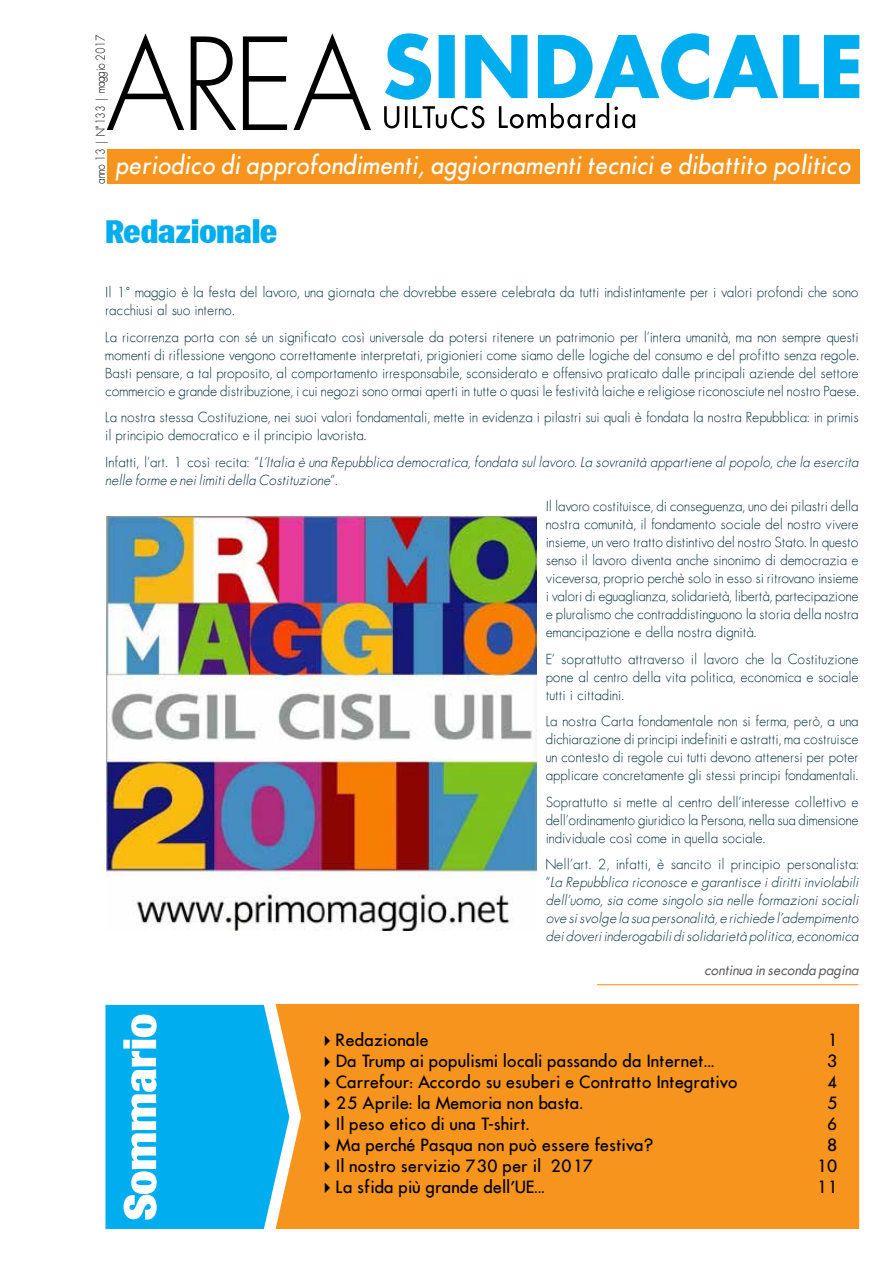
<style>
.page{position:relative;width:893px;height:1263px;background:#fff}
.page>*{position:absolute;margin:0;border:0;box-sizing:border-box;transform-origin:0 0}
.t1{font:800 33px "Brown";letter-spacing:-.01em;color:#00aeef}
.t2{font:24px "Futura ICG Oblique";letter-spacing:.01em;color:#fff;scale:.96 1}
.t3{font:16.5px "Futura ICG";color:#000}
.t4{font:13.5px/18px "Futura ICG Light";color:#063342;text-align:justify}
.t5{font:italic 13.5px/18px "Futura ICG Light";color:#063342}
.t6{font:italic 13.5px "Futura ICG Book";letter-spacing:-.005em;color:#58595b}
.t7{font:12px "Futura ICG Light";letter-spacing:-.02em;color:#000;scale:.83 1}
.s1{font-style:normal}
</style>
<div class="page">
<div style="left:276px;top:1004px;width:583px;height:225px;background:#f7941e"></div>
<svg style="left:105px;top:1005px;width:184px;height:224px;background:#28b9ed"></svg>
<div style="left:107px;top:149px;width:752px;height:34px;background:#f7941e"></div>
<svg style="left:384px;top:33px;width:475px;height:95px"></svg>
<svg style="left:107px;top:33px;width:77px;height:97px"></svg>
<svg style="left:191px;top:36px;width:45px;height:94px"></svg>
<svg style="left:243px;top:36px;width:44px;height:94px"></svg>
<svg style="left:294px;top:33px;width:77px;height:97px"></svg>
<hr style="left:597px;top:984px;width:261px;height:1px;background:#f7941e">
<img style="left:107px;top:516px;width:430px;height:414px">
<svg style="left:325px;top:1036px;width:5px;height:10px"></svg>
<svg style="left:325px;top:1057px;width:5px;height:10px"></svg>
<svg style="left:325px;top:1078px;width:5px;height:10px"></svg>
<svg style="left:325px;top:1099px;width:5px;height:10px"></svg>
<svg style="left:325px;top:1120px;width:5px;height:10px"></svg>
<svg style="left:325px;top:1141px;width:5px;height:10px"></svg>
<svg style="left:325px;top:1162px;width:5px;height:10px"></svg>
<svg style="left:325px;top:1183px;width:5px;height:10px"></svg>
<p class="t7" style="left:92px;top:184px;width:181px;rotate:-90deg">anno 13 | N°133 | maggio 2017</p>
<h1 class="t1" style="left:105px;top:213px;width:174px">Redazionale</h1>
<h2 class="t2" style="left:115px;top:149px;width:768px">periodico di approfondimenti, aggiornamenti tecnici e dibattito politico</h2>
<p class="t4" style="left:105px;top:283px;width:755px">Il 1° maggio è la festa del lavoro, una giornata che dovrebbe essere celebrata da tutti indistintamente per i valori profondi che sono racchiusi al suo interno.</p>
<p class="t4" style="left:105px;top:328px;width:755px">La ricorrenza porta con sé un significato così universale da potersi ritenere un patrimonio per l’intera umanità, ma non sempre questi momenti di riflessione vengono correttamente interpretati, prigionieri come siamo delle logiche del consumo e del profitto senza regole.<br>Basti pensare, a tal proposito, al comportamento irresponsabile, sconsiderato e offensivo praticato dalle principali aziende del settore commercio e grande distribuzione, i cui negozi sono ormai aperti in tutte o quasi le festività laiche e religiose riconosciute nel nostro Paese.</p>
<p class="t4" style="left:105px;top:408px;width:755px">La nostra stessa Costituzione, nei suoi valori fondamentali, mette in evidenza i pilastri sui quali è fondata la nostra Repubblica: in primis il principio democratico e il principio lavorista.</p>
<p class="t5" style="left:105px;top:453px;width:755px"><span class="s1">Infatti, l’art. 1 così recita: “</span>L’Italia è una Repubblica democratica, fondata sul lavoro. La sovranità appartiene al popolo, che la esercita nelle forme e nei limiti della Costituzione<span class="s1">”.</span></p>
<p class="t4" style="left:546px;top:497px;width:314px">Il lavoro costituisce, di conseguenza, uno dei pilastri della nostra comunità, il fondamento sociale del nostro vivere insieme, un vero tratto distintivo del nostro Stato. In questo senso il lavoro diventa anche sinonimo di democrazia e viceversa, proprio perchè solo in esso si ritrovano insieme i valori di eguaglianza, solidarietà, libertà, partecipazione e pluralismo che contraddistinguono la storia della nostra emancipazione e della nostra dignità.</p>
<p class="t4" style="left:546px;top:650px;width:314px">E’ soprattutto attraverso il lavoro che la Costituzione pone al centro della vita politica, economica e sociale tutti i cittadini.</p>
<p class="t4" style="left:546px;top:712px;width:314px">La nostra Carta fondamentale non si ferma, però, a una dichiarazione di principi indefiniti e astratti, ma costruisce un contesto di regole cui tutti devono attenersi per poter applicare concretamente gli stessi principi fondamentali.</p>
<p class="t4" style="left:546px;top:793px;width:314px">Soprattutto si mette al centro dell’interesse collettivo e dell’ordinamento giuridico la Persona, nella sua dimensione individuale così come in quella sociale.</p>
<p class="t5" style="left:546px;top:855px;width:314px;text-align:justify"><span class="s1">Nell’art. 2, infatti, è sancito il principio personalista: “</span>La Repubblica riconosce e garantisce i diritti inviolabili dell’uomo, sia come singolo sia nelle formazioni sociali ove si svolge la sua personalità, e richiede l’adempimento dei doveri inderogabili di solidarietà politica, economica</p>
<p class="t6" style="left:704px;top:961px;width:156px">continua in seconda pagina</p>
<p class="t3" style="left:336px;top:1029px;width:94px">Redazionale</p>
<p class="t3" style="left:827px;top:1029px;width:12px">1</p>
<p class="t3" style="left:336px;top:1050px;width:380px">Da Trump ai populismi locali passando da Internet...</p>
<p class="t3" style="left:827px;top:1050px;width:12px">3</p>
<p class="t3" style="left:336px;top:1071px;width:403px">Carrefour: Accordo su esuberi e Contratto Integrativo</p>
<p class="t3" style="left:827px;top:1071px;width:12px">4</p>
<p class="t3" style="left:336px;top:1092px;width:249px">25 Aprile: la Memoria non basta.</p>
<p class="t3" style="left:827px;top:1092px;width:12px">5</p>
<p class="t3" style="left:336px;top:1113px;width:195px">Il peso etico di una T-shirt.</p>
<p class="t3" style="left:827px;top:1113px;width:12px">6</p>
<p class="t3" style="left:336px;top:1134px;width:319px">Ma perché Pasqua non può essere festiva?</p>
<p class="t3" style="left:827px;top:1134px;width:12px">8</p>
<p class="t3" style="left:336px;top:1155px;width:259px">Il nostro servizio 730 per il 2017</p>
<p class="t3" style="left:816px;top:1155px;width:23px">10</p>
<p class="t3" style="left:336px;top:1176px;width:210px">La sfida più grande dell’UE...</p>
<p class="t3" style="left:816px;top:1176px;width:23px">11</p>
</div>
